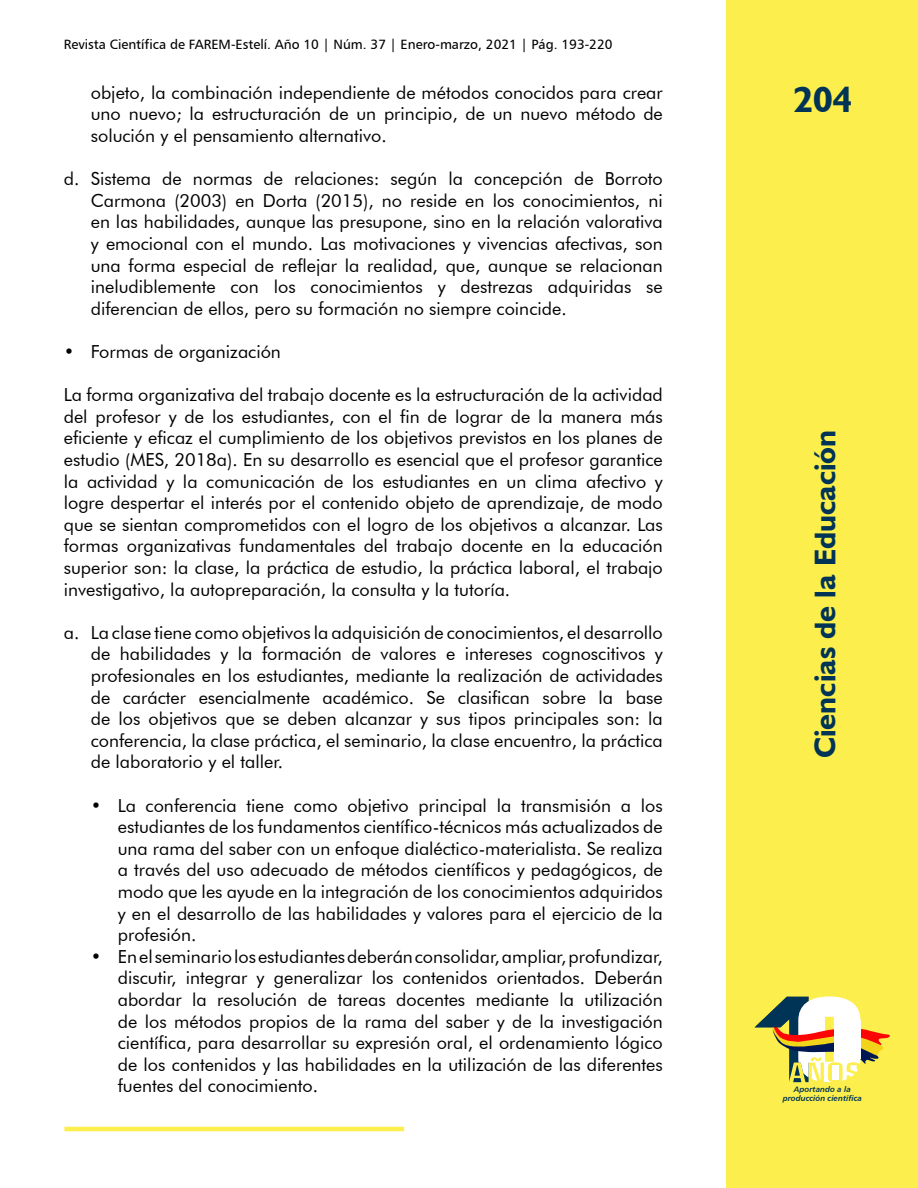
<style>
.page{position:relative;width:918px;height:1188px;background:#fff}
.page>*{position:absolute;margin:0;border:0;box-sizing:border-box;transform-origin:0 0}
.t1{font:700 36px "Humanist 521 BT";color:#003457}
.t2{font:700 30px "Humanist 521 BT";color:#003457}
.t3{font:18px/21.6px "Futura BT";color:#000;text-align:justify}
.t4{font:13.5px "Humanist 777 BT Roman B";color:#000}
.t5{font:7.8px/9.4px "Humanist 777 BT Bold Italic B";color:#003457;text-align:center}
</style>
<div class="page">
<div style="left:727px;top:0;width:191px;height:1188px;background:#fcee4c"></div>
<hr style="left:64px;top:1127px;width:340px;height:4px;background:#fcee4c">
<svg style="left:755px;top:996px;width:135px;height:86px"></svg>
<div style="left:834px;top:1021px;width:26px;height:38px;background:#fff"></div>
<p class="t4" style="left:64px;top:36px;width:550px">Revista Científica de FAREM-Estelí. Año 10 | Núm. 37 | Enero-marzo, 2021 | Pág. 193-220</p>
<p class="t3" style="left:91px;top:81px;width:574px">objeto, la combinación independiente de métodos conocidos para crear uno nuevo; la estructuración de un principio, de un nuevo método de solución y el pensamiento alternativo.</p>
<p class="t3" style="left:91px;top:168px;width:574px;text-indent:-27px">d. Sistema de normas de relaciones: según la concepción de Borroto Carmona (2003) en Dorta (2015), no reside en los conocimientos, ni en las habilidades, aunque las presupone, sino en la relación valorativa y emocional con el mundo. Las motivaciones y vivencias afectivas, son una forma especial de reflejar la realidad, que, aunque se relacionan ineludiblemente con los conocimientos y destrezas adquiridas se diferencian de ellos, pero su formación no siempre coincide.</p>
<p class="t3" style="left:64px;top:341px;width:219px">• Formas de organización</p>
<p class="t3" style="left:64px;top:384px;width:601px">La forma organizativa del trabajo docente es la estructuración de la actividad del profesor y de los estudiantes, con el fin de lograr de la manera más eficiente y eficaz el cumplimiento de los objetivos previstos en los planes de estudio (MES, 2018a). En su desarrollo es esencial que el profesor garantice la actividad y la comunicación de los estudiantes en un clima afectivo y logre despertar el interés por el contenido objeto de aprendizaje, de modo que se sientan comprometidos con el logro de los objetivos a alcanzar. Las formas organizativas fundamentales del trabajo docente en la educación superior son: la clase, la práctica de estudio, la práctica laboral, el trabajo investigativo, la autopreparación, la consulta y la tutoría.</p>
<p class="t3" style="left:91px;top:621px;width:574px;text-indent:-27px">a. La clase tiene como objetivos la adquisición de conocimientos, el desarrollo de habilidades y la formación de valores e intereses cognoscitivos y profesionales en los estudiantes, mediante la realización de actividades de carácter esencialmente académico. Se clasifican sobre la base de los objetivos que se deben alcanzar y sus tipos principales son: la conferencia, la clase práctica, el seminario, la clase encuentro, la práctica de laboratorio y el taller.</p>
<p class="t3" style="left:118px;top:794px;width:547px;text-indent:-27px">• La conferencia tiene como objetivo principal la transmisión a los estudiantes de los fundamentos científico-técnicos más actualizados de una rama del saber con un enfoque dialéctico-materialista. Se realiza a través del uso adecuado de métodos científicos y pedagógicos, de modo que les ayude en la integración de los conocimientos adquiridos y en el desarrollo de las habilidades y valores para el ejercicio de la profesión.</p>
<p class="t3" style="left:118px;top:945px;width:547px;text-indent:-27px">• En el seminario los estudiantes deberán consolidar, ampliar, profundizar, discutir, integrar y generalizar los contenidos orientados. Deberán abordar la resolución de tareas docentes mediante la utilización de los métodos propios de la rama del saber y de la investigación científica, para desarrollar su expresión oral, el ordenamiento lógico de los contenidos y las habilidades en la utilización de las diferentes fuentes del conocimiento.</p>
<h1 class="t1" style="left:794px;top:78px;width:60px">204</h1>
<h2 class="t2" style="left:807px;top:758px;width:330px;rotate:-90deg">Ciencias de la Educación</h2>
<p class="t5" style="left:783px;top:1084px;width:81px">Aportando a la producción científica</p>
</div>
